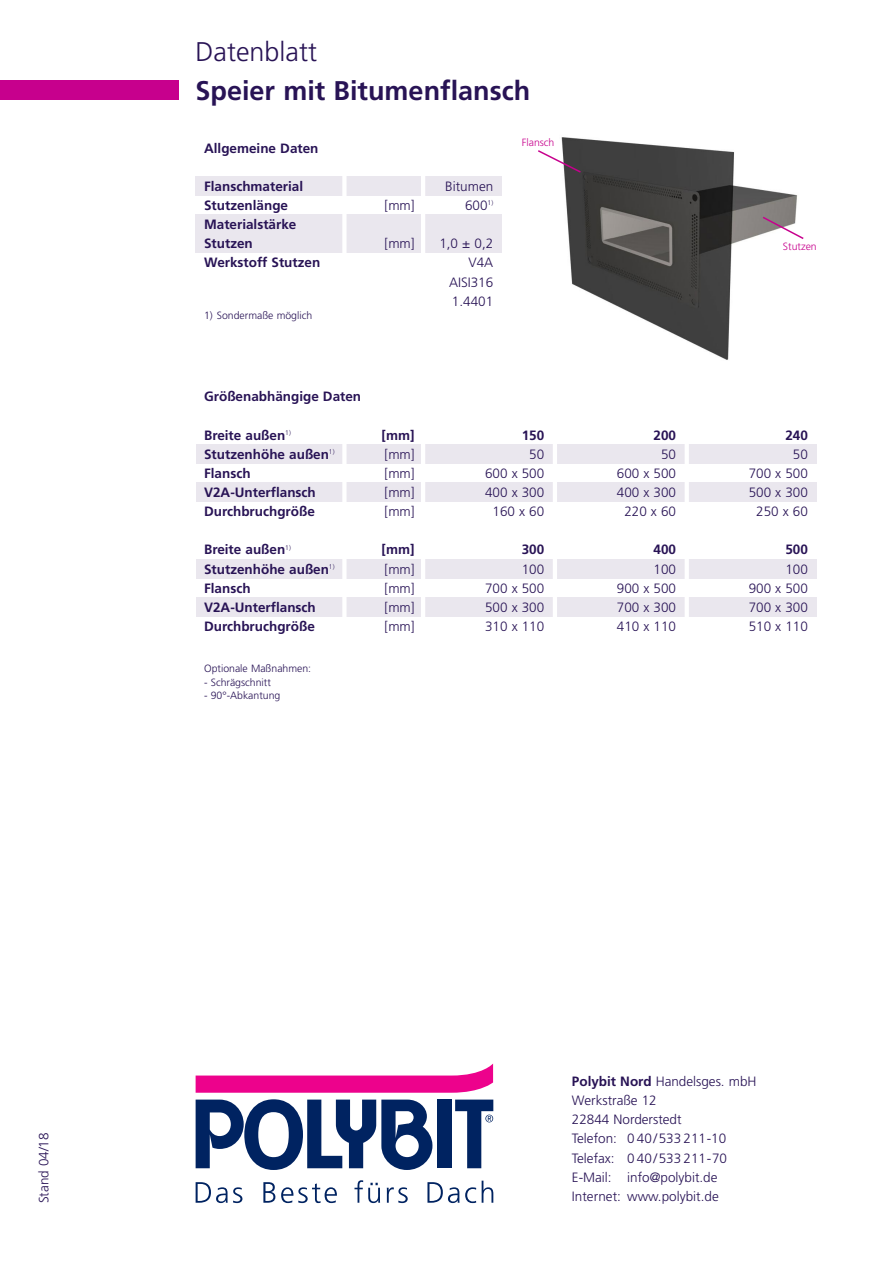
<style>
.page{position:relative;width:893px;height:1263px;background:#fff}
.page>*{position:absolute;margin:0;border:0;box-sizing:border-box;transform-origin:0 0}
.t1{font:700 27px "Frutiger";color:#281355}
.t2{font:300 27px "Frutiger";color:#281355}
.t3{font:300 13.5px/19.2px "Frutiger";color:#281355}
.t4{font:700 13.5px/19.2px "Frutiger";color:#281355}
.t5{font:300 10.5px "Frutiger";color:#281355}
.t6{font:300 10.5px "Frutiger";color:#c7008d}
.s1{font-weight:700}
</style>
<div class="page">
<img style="left:561px;top:137px;width:237px;height:223px">
<div style="left:196px;top:444px;width:620px;height:19px;background:#eae7ee"></div>
<div style="left:196px;top:483px;width:620px;height:19px;background:#eae7ee"></div>
<div style="left:196px;top:559px;width:620px;height:19px;background:#eae7ee"></div>
<div style="left:196px;top:597px;width:620px;height:20px;background:#eae7ee"></div>
<div style="left:437px;top:1099px;width:14px;height:69px;background:#002361"></div>
<svg style="left:196px;top:1099px;width:236px;height:71px"></svg>
<svg style="left:196px;top:1063px;width:297px;height:30px"></svg>
<svg style="left:455px;top:1099px;width:38px;height:69px"></svg>
<svg style="left:196px;top:1182px;width:46px;height:21px"></svg>
<svg style="left:263px;top:1182px;width:12px;height:21px"></svg>
<svg style="left:281px;top:1183px;width:56px;height:20px"></svg>
<svg style="left:354px;top:1180px;width:26px;height:23px"></svg>
<svg style="left:387px;top:1187px;width:21px;height:16px"></svg>
<svg style="left:427px;top:1182px;width:49px;height:21px"></svg>
<svg style="left:482px;top:1180px;width:11px;height:23px"></svg>
<div style="left:0;top:81px;width:179px;height:19px;background:#c7008d"></div>
<hr style="left:421px;top:387px;width:4px;height:325px;background:#fff">
<hr style="left:553px;top:387px;width:4px;height:325px;background:#fff">
<hr style="left:685px;top:387px;width:4px;height:325px;background:#fff">
<div style="left:342px;top:387px;width:5px;height:325px;background:#fff"></div>
<div style="left:196px;top:176px;width:306px;height:20px;background:#eae7ee"></div>
<div style="left:196px;top:215px;width:306px;height:38px;background:#eae7ee"></div>
<hr style="left:421px;top:138px;width:4px;height:230px;background:#fff">
<div style="left:342px;top:138px;width:5px;height:230px;background:#fff"></div>
<svg style="left:538px;top:149px;width:44px;height:25px"></svg>
<svg style="left:761px;top:215px;width:43px;height:25px"></svg>
<h1 class="t2" style="left:196px;top:41px;width:123px">Datenblatt</h1>
<h1 class="t1" style="left:196px;top:79px;width:336px">Speier mit Bitumenflansch</h1>
<p class="t4" style="left:204px;top:139px;width:116px">Allgemeine Daten</p>
<p class="t4" style="left:204px;top:178px;width:101px">Flanschmaterial</p>
<p class="t3" style="left:445px;top:178px;width:50px">Bitumen</p>
<p class="t4" style="left:204px;top:197px;width:86px">Stutzenlänge</p>
<p class="t3" style="left:385px;top:197px;width:31px">[mm]</p>
<p class="t3" style="left:465px;top:197px;width:30px">600<sup>1)</sup></p>
<p class="t4" style="left:204px;top:216px;width:94px">Materialstärke<br>Stutzen</p>
<p class="t3" style="left:385px;top:235px;width:31px">[mm]</p>
<p class="t3" style="left:439px;top:235px;width:55px">1,0 ± 0,2</p>
<p class="t4" style="left:204px;top:254px;width:118px">Werkstoff Stutzen</p>
<p class="t3" style="left:449px;top:254px;width:46px;text-align:justify;text-indent:20px">V4A AISI316<br>1.4401</p>
<p class="t5" style="left:204px;top:311px;width:110px">1) Sondermaße möglich</p>
<p class="t6" style="left:522px;top:138px;width:34px">Flansch</p>
<p class="t6" style="left:783px;top:242px;width:35px">Stutzen</p>
<p class="t4" style="left:204px;top:388px;width:159px">Größenabhängige Daten</p>
<p class="t4" style="left:204px;top:426px;width:88px">Breite außen<sup>1)</sup></p>
<p class="t4" style="left:382px;top:426px;width:34px">[mm]</p>
<p class="t4" style="left:522px;top:426px;width:24px">150</p>
<p class="t4" style="left:654px;top:426px;width:24px">200</p>
<p class="t4" style="left:785px;top:426px;width:24px">240</p>
<p class="t4" style="left:204px;top:445px;width:132px">Stutzenhöhe außen<sup>1)</sup></p>
<p class="t3" style="left:385px;top:445px;width:31px">[mm]</p>
<p class="t3" style="left:529px;top:445px;width:17px">50</p>
<p class="t3" style="left:661px;top:445px;width:17px">50</p>
<p class="t3" style="left:793px;top:445px;width:17px">50</p>
<p class="t4" style="left:204px;top:465px;width:48px">Flansch</p>
<p class="t3" style="left:385px;top:465px;width:31px">[mm]</p>
<p class="t3" style="left:485px;top:465px;width:61px">600 x 500</p>
<p class="t3" style="left:617px;top:465px;width:61px">600 x 500</p>
<p class="t3" style="left:749px;top:465px;width:61px">700 x 500</p>
<p class="t4" style="left:204px;top:484px;width:113px">V2A-Unterflansch</p>
<p class="t3" style="left:385px;top:484px;width:31px">[mm]</p>
<p class="t3" style="left:485px;top:484px;width:61px">400 x 300</p>
<p class="t3" style="left:617px;top:484px;width:61px">400 x 300</p>
<p class="t3" style="left:749px;top:484px;width:61px">500 x 300</p>
<p class="t4" style="left:204px;top:503px;width:112px">Durchbruchgröße</p>
<p class="t3" style="left:385px;top:503px;width:31px">[mm]</p>
<p class="t3" style="left:492px;top:503px;width:53px">160 x 60</p>
<p class="t3" style="left:624px;top:503px;width:53px">220 x 60</p>
<p class="t3" style="left:756px;top:503px;width:53px">250 x 60</p>
<p class="t4" style="left:204px;top:541px;width:88px">Breite außen<sup>1)</sup></p>
<p class="t4" style="left:382px;top:541px;width:34px">[mm]</p>
<p class="t4" style="left:522px;top:541px;width:24px">300</p>
<p class="t4" style="left:654px;top:541px;width:24px">400</p>
<p class="t4" style="left:785px;top:541px;width:24px">500</p>
<p class="t4" style="left:204px;top:560px;width:132px">Stutzenhöhe außen<sup>1)</sup></p>
<p class="t3" style="left:385px;top:560px;width:31px">[mm]</p>
<p class="t3" style="left:522px;top:560px;width:24px">100</p>
<p class="t3" style="left:654px;top:560px;width:24px">100</p>
<p class="t3" style="left:785px;top:560px;width:24px">100</p>
<p class="t4" style="left:204px;top:579px;width:48px">Flansch</p>
<p class="t3" style="left:385px;top:579px;width:31px">[mm]</p>
<p class="t3" style="left:485px;top:579px;width:61px">700 x 500</p>
<p class="t3" style="left:617px;top:579px;width:61px">900 x 500</p>
<p class="t3" style="left:749px;top:579px;width:61px">900 x 500</p>
<p class="t4" style="left:204px;top:599px;width:113px">V2A-Unterflansch</p>
<p class="t3" style="left:385px;top:599px;width:31px">[mm]</p>
<p class="t3" style="left:485px;top:599px;width:61px">500 x 300</p>
<p class="t3" style="left:617px;top:599px;width:61px">700 x 300</p>
<p class="t3" style="left:749px;top:599px;width:61px">700 x 300</p>
<p class="t4" style="left:204px;top:618px;width:112px">Durchbruchgröße</p>
<p class="t3" style="left:385px;top:618px;width:31px">[mm]</p>
<p class="t3" style="left:485px;top:618px;width:61px">310 x 110</p>
<p class="t3" style="left:617px;top:618px;width:61px">410 x 110</p>
<p class="t3" style="left:749px;top:618px;width:61px">510 x 110</p>
<p class="t5" style="left:204px;top:664px;width:109px">Optionale Maßnahmen:</p>
<p class="t5" style="left:204px;top:678px;width:68px">- Schrägschnitt</p>
<p class="t5" style="left:204px;top:691px;width:78px">- 90°-Abkantung</p>
<p class="t3" style="left:35px;top:1203px;width:72px;rotate:-90deg">Stand 04/18</p>
<p class="t3" style="left:572px;top:1073px;width:186px"><span class="s1">Polybit Nord</span> Handelsges. mbH<br>Werkstraße 12<br>22844 Norderstedt<br>Telefon: 0 40/533 211-10<br>Telefax: 0 40/533 211-70<br>E-Mail: info@polybit.de</p>
<p class="t3" style="left:572px;top:1187px;width:148px">Internet: www.polybit.de</p>
</div>
